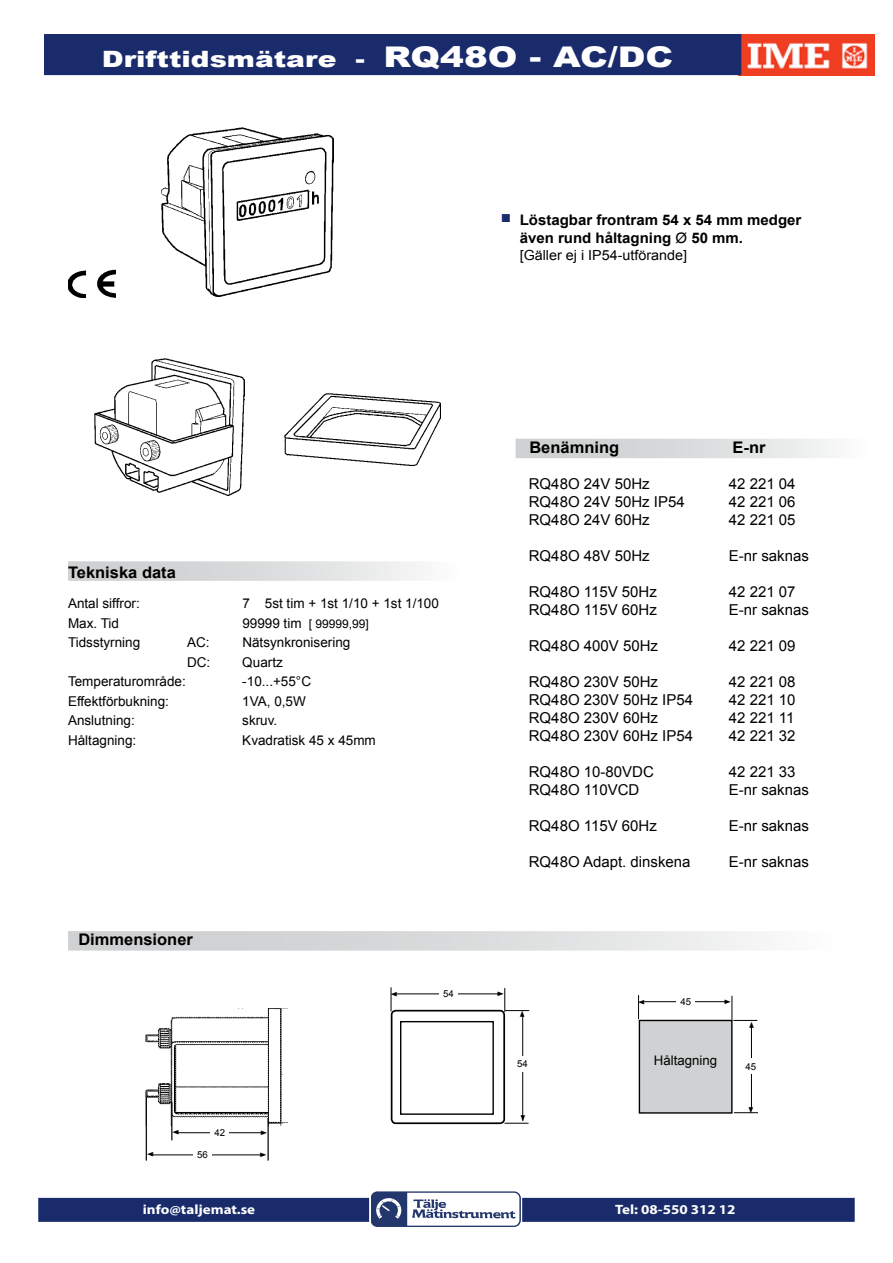
<style>
.page{position:relative;width:893px;height:1263px;background:#fff}
.page>*{position:absolute;margin:0;border:0;box-sizing:border-box;transform-origin:0 0}
.t1{font:900 22.5px "Arial";color:#fff;scale:1.25 1}
.t2{font:17.25px "Arial";color:#192b6b}
.t3{font:700 16.05px "Arial";color:#000}
.t4{font:15px/18px "Arial";color:#000}
.t5{font:700 14.55px/18px "Arial";color:#000}
.t6{font:13.95px "Arial";color:#000}
.t7{font:13.5px "Arial";color:#000}
.t8{font:700 13.5px "Myriad Pro";color:#fff;scale:1.11 1}
.t9{font:13.2px "Arial";color:#000}
.t10{font:12px "Arial";color:#000}
.t11{font:9.6px "Arial";color:#000}
.t12{font:6.45px "Arial";color:#000;scale:1.33 1}
.s1{font-size:28.5px}
.s2{font-weight:400}
.s3{font-size:13.5px}
</style>
<div class="page">
<div style="left:516px;top:439px;width:350px;height:19px;background:linear-gradient(to right,#c7c9ca,#f5f6f6)"></div>
<div style="left:68px;top:561px;width:390px;height:20px;background:linear-gradient(to right,#c7c9ca,#f6f6f6)"></div>
<div style="left:68px;top:931px;width:763px;height:19px;background:linear-gradient(to right,#c6c9ca,#f5f5f5)"></div>
<img style="left:68px;top:270px;width:48px;height:28px">
<img style="left:161px;top:128px;width:173px;height:168px">
<img style="left:94px;top:358px;width:150px;height:137px">
<img style="left:284px;top:393px;width:156px;height:72px">
<img style="left:145px;top:1009px;width:143px;height:116px">
<img style="left:741px;top:34px;width:133px;height:41px">
<div style="left:44px;top:34px;width:697px;height:41px;background:#192b6b"></div>
<div style="left:391px;top:1010px;width:114px;height:114px;border:2px solid #000;border-radius:4px"></div>
<div style="left:400px;top:1021px;width:94px;height:94px;border:1px solid #000"></div>
<hr style="left:146px;top:1097px;width:1px;height:63px;background:#000">
<hr style="left:171px;top:1102px;width:1px;height:38px;background:#000">
<hr style="left:268px;top:1118px;width:1px;height:42px;background:#000">
<svg style="left:391px;top:987px;width:1px;height:24px"></svg>
<hr style="left:397px;top:994px;width:104px;height:1px;background:#000">
<div style="left:439px;top:985px;width:19px;height:16px;background:#fff"></div>
<hr style="left:151px;top:1154px;width:113px;height:1px;background:#000">
<div style="left:193px;top:1146px;width:19px;height:16px;background:#fff"></div>
<hr style="left:176px;top:1132px;width:87px;height:1px;background:#000">
<div style="left:211px;top:1124px;width:18px;height:16px;background:#fff"></div>
<svg style="left:504px;top:988px;width:25px;height:24px"></svg>
<hr style="left:522px;top:1016px;width:1px;height:105px;background:#000">
<div style="left:513px;top:1055px;width:19px;height:16px;background:#fff"></div>
<svg style="left:504px;top:1123px;width:25px;height:1px"></svg>
<div style="left:639px;top:1020px;width:93px;height:93px;background:#cfd1d2"></div>
<div style="left:639px;top:1020px;width:94px;height:94px;border:1px solid #000"></div>
<svg style="left:638px;top:995px;width:1px;height:24px"></svg>
<hr style="left:644px;top:1001px;width:84px;height:1px;background:#000">
<div style="left:676px;top:993px;width:19px;height:16px;background:#fff"></div>
<hr style="left:751px;top:1024px;width:1px;height:84px;background:#000">
<div style="left:741px;top:1058px;width:19px;height:16px;background:#fff"></div>
<div style="left:38px;top:1198px;width:331px;height:24px;background:#192b6b"></div>
<div style="left:522px;top:1198px;width:333px;height:24px;background:#192b6b"></div>
<svg style="left:371px;top:1191px;width:150px;height:36px"></svg>
<svg style="left:732px;top:996px;width:25px;height:32px"></svg>
<svg style="left:734px;top:1108px;width:24px;height:5px"></svg>
<h1 class="t1" style="left:102px;top:43px;width:459px">Drifttidsmätare - <span class="s1">RQ48O - AC/DC</span></h1>
<p class="t2" style="left:501px;top:205px;width:12px">■</p>
<p class="t5" style="left:520px;top:211px;width:283px">Löstagbar frontram 54 x 54 mm medger även rund håltagning <span class="s2">Ø</span> 50 mm.</p>
<p class="t6" style="left:520px;top:246px;width:169px">[Gäller ej i IP54-utförande]</p>
<p class="t3" style="left:68px;top:562px;width:109px">Tekniska data</p>
<p class="t7" style="left:68px;top:595px;width:73px">Antal siffror:</p>
<p class="t7" style="left:242px;top:595px;width:198px">7 5st tim + 1st 1/10 + 1st 1/100</p>
<p class="t7" style="left:68px;top:614px;width:53px">Max. Tid</p>
<p class="t10" style="left:242px;top:616px;width:128px"><span class="s3">99999 tim</span> [ 99999,99]</p>
<p class="t7" style="left:68px;top:634px;width:74px">Tidsstyrning</p>
<p class="t7" style="left:187px;top:634px;width:24px">AC:</p>
<p class="t7" style="left:242px;top:634px;width:110px">Nätsynkronisering</p>
<p class="t7" style="left:187px;top:653px;width:25px">DC:</p>
<p class="t7" style="left:242px;top:653px;width:42px">Quartz</p>
<p class="t7" style="left:68px;top:673px;width:119px">Temperaturområde:</p>
<p class="t7" style="left:242px;top:673px;width:70px">-10...+55°C</p>
<p class="t7" style="left:68px;top:692px;width:103px">Effektförbukning:</p>
<p class="t7" style="left:242px;top:692px;width:65px">1VA, 0,5W</p>
<p class="t7" style="left:68px;top:712px;width:68px">Anslutning:</p>
<p class="t7" style="left:242px;top:712px;width:37px">skruv.</p>
<p class="t7" style="left:68px;top:731px;width:70px">Håltagning:</p>
<p class="t7" style="left:242px;top:731px;width:135px">Kvadratisk 45 x 45mm</p>
<p class="t3" style="left:529px;top:437px;width:91px">Benämning</p>
<p class="t4" style="left:529px;top:475px;width:157px">RQ48O 24V 50Hz<br>RQ48O 24V 50Hz IP54<br>RQ48O 24V 60Hz</p>
<p class="t4" style="left:529px;top:547px;width:122px">RQ48O 48V 50Hz</p>
<p class="t4" style="left:529px;top:583px;width:130px">RQ48O 115V 50Hz<br>RQ48O 115V 60Hz</p>
<p class="t4" style="left:529px;top:637px;width:131px">RQ48O 400V 50Hz</p>
<p class="t4" style="left:529px;top:673px;width:166px">RQ48O 230V 50Hz<br>RQ48O 230V 50Hz IP54<br>RQ48O 230V 60Hz<br>RQ48O 230V 60Hz IP54</p>
<p class="t4" style="left:529px;top:763px;width:127px">RQ48O 10-80VDC<br>RQ48O 110VCD</p>
<p class="t4" style="left:529px;top:817px;width:130px">RQ48O 115V 60Hz</p>
<p class="t4" style="left:529px;top:853px;width:163px">RQ48O Adapt. dinskena</p>
<p class="t3" style="left:733px;top:437px;width:35px">E-nr</p>
<p class="t4" style="left:729px;top:475px;width:68px;text-align:justify">42 221 04<br>42 221 06<br>42 221 05</p>
<p class="t4" style="left:729px;top:547px;width:82px">E-nr saknas</p>
<p class="t4" style="left:729px;top:583px;width:82px">42 221 07<br>E-nr saknas</p>
<p class="t4" style="left:729px;top:637px;width:68px">42 221 09</p>
<p class="t4" style="left:729px;top:673px;width:68px;text-align:justify">42 221 08<br>42 221 10<br>42 221 11<br>42 221 32</p>
<p class="t4" style="left:729px;top:763px;width:82px">42 221 33<br>E-nr saknas</p>
<p class="t4" style="left:729px;top:817px;width:82px">E-nr saknas</p>
<p class="t4" style="left:729px;top:853px;width:82px">E-nr saknas</p>
<p class="t3" style="left:78px;top:929px;width:116px">Dimmensioner</p>
<p class="t12" style="left:398px;top:999px;width:8px;rotate:-180deg">►</p>
<p class="t11" style="left:443px;top:987px;width:12px">54</p>
<p class="t12" style="left:496px;top:989px;width:8px">►</p>
<p class="t12" style="left:518px;top:1017px;width:8px;rotate:-90deg">►</p>
<p class="t12" style="left:645px;top:1006px;width:8px;rotate:-180deg">►</p>
<p class="t11" style="left:680px;top:995px;width:12px">45</p>
<p class="t12" style="left:723px;top:997px;width:8px">►</p>
<p class="t12" style="left:180px;top:1137px;width:8px;rotate:-180deg">►</p>
<p class="t11" style="left:215px;top:1126px;width:12px">42</p>
<p class="t12" style="left:154px;top:1159px;width:8px;rotate:-180deg">►</p>
<p class="t11" style="left:197px;top:1148px;width:12px">56</p>
<p class="t12" style="left:260px;top:1128px;width:8px">►</p>
<p class="t12" style="left:259px;top:1150px;width:8px">►</p>
<p class="t11" style="left:517px;top:1057px;width:12px">54</p>
<p class="t9" style="left:654px;top:1052px;width:65px">Håltagning</p>
<p class="t12" style="left:527px;top:1114px;width:8px;rotate:90deg">►</p>
<p class="t11" style="left:745px;top:1060px;width:12px">45</p>
<p class="t8" style="left:143px;top:1200px;width:103px">info@taljemat.se</p>
<p class="t8" style="left:615px;top:1200px;width:110px">Tel: 08-550 312 12</p>
</div>
